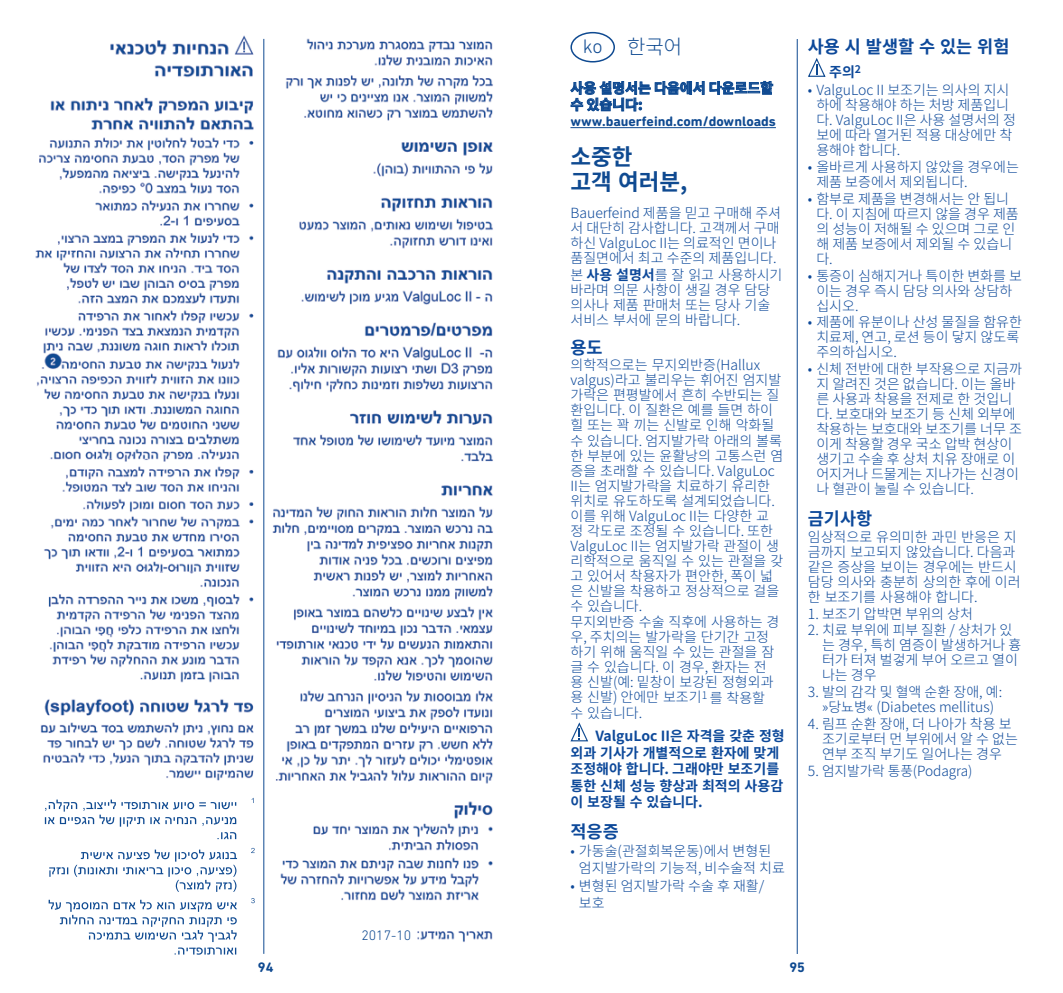
<style>
.page{position:relative;width:1063px;height:993px;background:#fff}
.page>*{position:absolute;margin:0;border:0;box-sizing:border-box;transform-origin:0 0}
.t1{font:700 22.5px/25px "Source Han Sans KR";color:#0f4a91}
.t2{font:300 20px "Source Han Sans KR";color:#0f4a91}
.t3{font:700 17.5px "Source Han Sans KR";color:#0d499a}
.t4{font:300 14px/15px "Source Han Sans KR";color:#0d499a}
.t5{font:700 14px/16.5px "Source Han Sans KR";color:#0d499a}
.t6{font:700 14px "DIN Next Rounded LT Pro";color:#0f4a91}
.t7{font:700 14px/16.5px "Source Han Sans KR";color:#0f4a91}
.t8{font:300 14px "DIN Next Rounded LT Pro";color:#0f4a91}
.s1{font-family:"DIN Next Rounded LT Pro"}
.s2{font-weight:700}
</style>
<div class="page">
<hr style="left:797px;top:39px;width:1px;height:914px;background:#0f4a91">
<hr style="left:570px;top:127px;width:206px;height:1px;background:#0f4a91">
<div style="left:570px;top:32px;width:45px;height:30px;border:2px solid #0f4a91;border-radius:50%"></div>
<svg style="left:570px;top:80px;width:204px;height:32px"></svg>
<svg style="left:570px;top:722px;width:18px;height:19px"></svg>
<svg style="left:808px;top:58px;width:18px;height:19px"></svg>
<img style="left:272px;top:38px;width:221px;height:904px">
<img style="left:35px;top:35px;width:219px;height:746px">
<hr style="left:263px;top:39px;width:1px;height:914px;background:#0f4a91">
<div style="left:313px;top:916px;width:102px;height:36px;background:#fff"></div>
<img style="left:44px;top:797px;width:211px;height:158px">
<p class="t6" style="left:258px;top:958px;width:17px">94</p>
<p class="t8" style="left:361px;top:926px;width:51px">2017-10</p>
<h2 class="t2" style="left:583px;top:35px;width:101px"><span class="s1">ko</span> 한국어</h2>
<p class="t7" style="left:570px;top:80px;width:204px">사용 설명서는 다음에서 다운로드할 수 있습니다:</p>
<p class="t6" style="left:570px;top:113px;width:207px">www.bauerfeind.com/downloads</p>
<h1 class="t1" style="left:570px;top:145px;width:119px">소중한<br>고객 여러분,</h1>
<p class="t4" style="left:570px;top:205px;width:212px">Bauerfeind 제품을 믿고 구매해 주셔 서 대단히 감사합니다. 고객께서 구매 하신 ValguLoc II는 의료적인 면이나 품질면에서 최고 수준의 제품입니다.</p>
<p class="t4" style="left:570px;top:267px;width:213px">본 <span class="s2">사용 설명서</span>를 잘 읽고 사용하시기 바라며 의문 사항이 생길 경우 담당 의사나 제품 판매처 또는 당사 기술 서비스 부서에 문의 바랍니다.</p>
<p class="t3" style="left:570px;top:337px;width:34px">용도</p>
<p class="t4" style="left:570px;top:358px;width:214px">의학적으로는 무지외반증(Hallux valgus)라고 불리우는 휘어진 엄지발 가락은 편평발에서 흔히 수반되는 질 환입니다. 이 질환은 예를 들면 하이 힐 또는 꽉 끼는 신발로 인해 악화될 수 있습니다. 엄지발가락 아래의 볼록 한 부분에 있는 윤활낭의 고통스런 염 증을 초래할 수 있습니다. ValguLoc<br>II는 엄지발가락을 치료하기 유리한 위치로 유도하도록 설계되었습니다. 이를 위해 ValguLoc II는 다양한 교 정 각도로 조정될 수 있습니다. 또한<br>ValguLoc II는 엄지발가락 관절이 생 리학적으로 움직일 수 있는 관절을 갖 고 있어서 착용자가 편안한, 폭이 넓 은 신발을 착용하고 정상적으로 걸을 수 있습니다.</p>
<p class="t4" style="left:570px;top:614px;width:210px">무지외반증 수술 직후에 사용하는 경 우, 주치의는 발가락을 단기간 고정 하기 위해 움직일 수 있는 관절을 잠 글 수 있습니다. 이 경우, 환자는 전 용 신발(예: 밑창이 보강된 정형외과 용 신발) 안에만 보조기<sup>1</sup> 를 착용할 수 있습니다.</p>
<p class="t5" style="left:570px;top:728px;width:216px;text-indent:25px">ValguLoc II은 자격을 갖춘 정형 외과 기사가 개별적으로 환자에 맞게 조정해야 합니다. 그래야만 보조기를 통한 신체 성능 향상과 최적의 사용감 이 보장될 수 있습니다.</p>
<p class="t3" style="left:570px;top:821px;width:50px">적응증</p>
<p class="t4" style="left:579px;top:843px;width:208px;line-height:16.5px;text-indent:-8px">• 가동술(관절회복운동)에서 변형된 엄지발가락의 기능적, 비수술적 치료</p>
<p class="t4" style="left:579px;top:877px;width:187px;line-height:16.5px;text-indent:-9px">• 변형된 엄지발가락 수술 후 재활/ 보호</p>
<p class="t3" style="left:808px;top:37px;width:203px">사용 시 발생할 수 있는 위험</p>
<p class="t5" style="left:829px;top:64px;width:33px">주의<sup>2</sup></p>
<p class="t4" style="left:816px;top:83px;width:201px;text-indent:-8px">• ValguLoc II 보조기는 의사의 지시 하에 착용해야 하는 처방 제품입니 다. ValguLoc II은 사용 설명서의 정 보에 따라 열거된 적용 대상에만 착 용해야 합니다.</p>
<p class="t4" style="left:816px;top:159px;width:204px;text-indent:-8px">• 올바르게 사용하지 않았을 경우에는 제품 보증에서 제외됩니다.</p>
<p class="t4" style="left:816px;top:191px;width:204px;text-indent:-8px">• 함부로 제품을 변경해서는 안 됩니 다. 이 지침에 따르지 않을 경우 제품 의 성능이 저해될 수 있으며 그로 인 해 제품 보증에서 제외될 수 있습니 다.</p>
<p class="t4" style="left:816px;top:268px;width:207px;text-indent:-8px">• 통증이 심해지거나 특이한 변화를 보 이는 경우 즉시 담당 의사와 상담하 십시오.</p>
<p class="t4" style="left:816px;top:315px;width:207px;text-indent:-8px">• 제품에 유분이나 산성 물질을 함유한 치료제, 연고, 로션 등이 닿지 않도록 주의하십시오.</p>
<p class="t4" style="left:816px;top:362px;width:207px;text-indent:-8px">• 신체 전반에 대한 부작용으로 지금까 지 알려진 것은 없습니다. 이는 올바 른 사용과 착용을 전제로 한 것입니 다. 보호대와 보조기 등 신체 외부에 착용하는 보호대와 보조기를 너무 조 이게 착용할 경우 국소 압박 현상이 생기고 수술 후 상처 치유 장애로 이 어지거나 드물게는 지나가는 신경이 나 혈관이 눌릴 수 있습니다.</p>
<p class="t3" style="left:808px;top:508px;width:66px">금기사항</p>
<p class="t4" style="left:808px;top:529px;width:214px">임상적으로 유의미한 과민 반응은 지 금까지 보고되지 않았습니다. 다음과 같은 증상을 보이는 경우에는 반드시 담당 의사와 충분히 상의한 후에 이러 한 보조기를 사용해야 합니다.</p>
<p class="t4" style="left:808px;top:606px;width:167px">1. 보조기 압박면 부위의 상처</p>
<p class="t4" style="left:822px;top:623px;width:201px;text-indent:-14px">2. 치료 부위에 피부 질환 / 상처가 있 는 경우, 특히 염증이 발생하거나 흉 터가 터져 벌겋게 부어 오르고 열이 나는 경우</p>
<p class="t4" style="left:808px;top:684px;width:196px;text-align:center">3. 발의 감각 및 혈액 순환 장애, 예: »당뇨병« (Diabetes mellitus)</p>
<p class="t4" style="left:822px;top:716px;width:197px;text-indent:-14px">4. 림프 순환 장애, 더 나아가 착용 보 조기로부터 먼 부위에서 알 수 없는 연부 조직 부기도 일어나는 경우</p>
<p class="t4" style="left:808px;top:763px;width:166px">5. 엄지발가락 통풍(Podagra)</p>
<p class="t6" style="left:789px;top:958px;width:17px">95</p>
</div>
